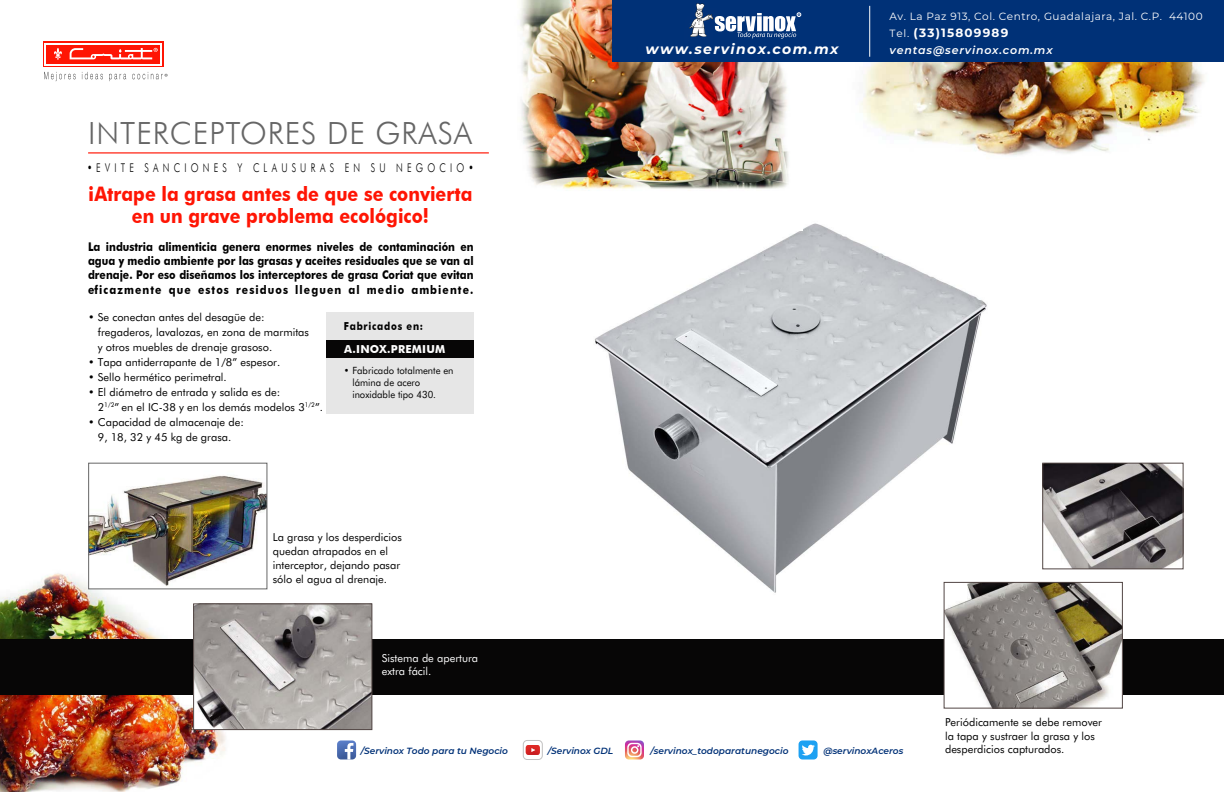
<style>
.page{position:relative;width:1224px;height:792px;background:#fff}
.page>*{position:absolute;margin:0;border:0;box-sizing:border-box;transform-origin:0 0}
.t1{font:300 30.6px "Futura BT";letter-spacing:.03em;color:#666}
.t2{font:700 20px/22px "Futura BT";color:#ff1504;text-align:center;scale:.89 1}
.t3{font:italic 700 14px "Montserrat";letter-spacing:.1em;color:#fff}
.t4{font:700 12px/14.4px "Futura BT";letter-spacing:.1em;color:#000;text-align:justify;scale:.87 1}
.t5{font:300 12px "Futura BT";letter-spacing:.465em;color:#000;scale:.75 1}
.t6{font:700 12px "Montserrat";letter-spacing:.1em;color:#fff}
.t7{font:11px/15px "Futura BT";color:#000}
.t8{font:11px/13.2px "Futura BT";color:#fff}
.t9{font:italic 600 11px "Montserrat";letter-spacing:.075em;color:#fff}
.t10{font:700 11px "Futura BT";letter-spacing:.015em;color:#fff}
.t11{font:700 11px "Futura BT";letter-spacing:.08em;color:#000;scale:.85 1}
.t12{font:10.5px "Montserrat";letter-spacing:.05em;color:#fff}
.t13{font:10px/12px "Futura BT";color:#000;scale:.95 1}
.t14{font:italic 600 9px "Montserrat";color:#003177}
.s1{font-weight:400;font-size:10.5px}
</style>
<div class="page">
<img style="left:594px;top:223px;width:397px;height:385px">
<img style="left:0;top:573px;width:256px;height:219px">
<img style="left:860px;top:62px;width:345px;height:94px">
<img style="left:519px;top:0;width:284px;height:231px">
<div style="left:326px;top:312px;width:148px;height:102px;background:#e6e6e6"></div>
<div style="left:326px;top:340px;width:148px;height:17px;background:#070606"></div>
<div style="left:0;top:639px;width:1224px;height:56px;background:#070606"></div>
<hr style="left:88px;top:152px;width:401px;height:2px;background:#ff1504">
<div style="left:46px;top:45px;width:114px;height:19px;background:#ff1504"></div>
<svg style="left:54px;top:48px;width:8px;height:12px"></svg>
<svg style="left:70px;top:48px;width:88px;height:12px"></svg>
<svg style="left:44px;top:72px;width:32px;height:9px"></svg>
<svg style="left:82px;top:72px;width:21px;height:7px"></svg>
<svg style="left:109px;top:74px;width:17px;height:7px"></svg>
<svg style="left:132px;top:72px;width:36px;height:7px"></svg>
<img style="left:90px;top:476px;width:175px;height:111px">
<div style="left:88px;top:463px;width:179px;height:126px;border:1px solid #666"></div>
<img style="left:1044px;top:465px;width:138px;height:102px">
<div style="left:1042px;top:463px;width:142px;height:106px;border:1px solid #524644"></div>
<img style="left:946px;top:584px;width:175px;height:123px">
<div style="left:944px;top:582px;width:179px;height:127px;border:1px solid #524644"></div>
<img style="left:195px;top:605px;width:175px;height:123px">
<div style="left:193px;top:603px;width:179px;height:127px;border:1px solid #524644"></div>
<svg style="left:337px;top:740px;width:19px;height:20px"></svg>
<svg style="left:625px;top:740px;width:19px;height:20px"></svg>
<div style="left:799px;top:740px;width:19px;height:20px;background:#1da1f2;border-radius:4px"></div>
<svg style="left:802px;top:745px;width:13px;height:11px"></svg>
<div style="left:523px;top:740px;width:20px;height:20px;border:1px solid #c1c1c1;border-radius:4px"></div>
<svg style="left:526px;top:745px;width:14px;height:10px"></svg>
<div style="left:612px;top:0;width:612px;height:62px;background:#003177"></div>
<svg style="left:689px;top:3px;width:112px;height:36px"></svg>
<hr style="left:869px;top:6px;width:1px;height:51px;background:#fcfcfc">
<h1 class="t1" style="left:88px;top:114px;width:385px">INTERCEPTORES DE GRASA</h1>
<p class="t5" style="left:87px;top:160px;width:517px">•EVITE SANCIONES Y CLAUSURAS EN SU NEGOCIO•</p>
<h2 class="t2" style="left:88px;top:183px;width:433px">¡Atrape la grasa antes de que se convierta en un grave problema ecológico!</h2>
<p class="t4" style="left:88px;top:239px;width:445px">La industria alimenticia genera enormes niveles de contaminación en agua y medio ambiente por las grasas y aceites residuales que se van al drenaje. Por eso diseñamos los interceptores de grasa Coriat que evitan eficazmente que estos residuos lleguen al medio ambiente.</p>
<p class="t7" style="left:98px;top:309px;width:213px;text-indent:-10px">• Se conectan antes del desagüe de: fregaderos, lavalozas, en zona de marmitas y otros muebles de drenaje grasoso.</p>
<p class="t7" style="left:88px;top:354px;width:194px">• Tapa antiderrapante de 1/8” espesor.</p>
<p class="t7" style="left:88px;top:369px;width:140px">• Sello hermético perimetral.</p>
<p class="t7" style="left:98px;top:384px;width:227px;text-indent:-10px">• El diámetro de entrada y salida es de:<br>2<sup>1/2</sup>” en el IC-38 y en los demás modelos 3<sup>1/2</sup>”.</p>
<p class="t7" style="left:88px;top:414px;width:157px;text-align:center">• Capacidad de almacenaje de:<br>9, 18, 32 y 45 kg de grasa.</p>
<p class="t11" style="left:344px;top:320px;width:95px">Fabricados en:</p>
<p class="t10" style="left:344px;top:342px;width:103px">A.INOX.PREMIUM</p>
<p class="t13" style="left:352px;top:364px;width:108px;text-indent:-8px">• Fabricado totalmente en lámina de acero inoxidable tipo 430.</p>
<p class="t7" style="left:273px;top:530px;width:131px;line-height:14px">La grasa y los desperdicios quedan atrapados en el interceptor, dejando pasar sólo el agua al drenaje.</p>
<p class="t8" style="left:382px;top:651px;width:98px">Sistema de apertura extra fácil.</p>
<p class="t3" style="left:646px;top:39px;width:194px">www.servinox.com.mx</p>
<p class="t12" style="left:890px;top:9px;width:315px">Av. La Paz 913, Col. Centro, Guadalajara, Jal. C.P. 44100</p>
<p class="t6" style="left:890px;top:24px;width:120px"><span class="s1">Tel.</span> (33)15809989</p>
<p class="t9" style="left:890px;top:42px;width:165px">ventas@servinox.com.mx</p>
<p class="t14" style="left:361px;top:744px;width:149px">/Servinox Todo para tu Negocio</p>
<p class="t14" style="left:548px;top:744px;width:67px">/Servinox GDL</p>
<p class="t14" style="left:651px;top:744px;width:140px">/servinox_todoparatunegocio</p>
<p class="t14" style="left:823px;top:744px;width:81px">@servinoxAceros</p>
<p class="t7" style="left:945px;top:716px;width:159px;line-height:13.2px">Periódicamente se debe remover la tapa y sustraer la grasa y los desperdicios capturados.</p>
</div>
